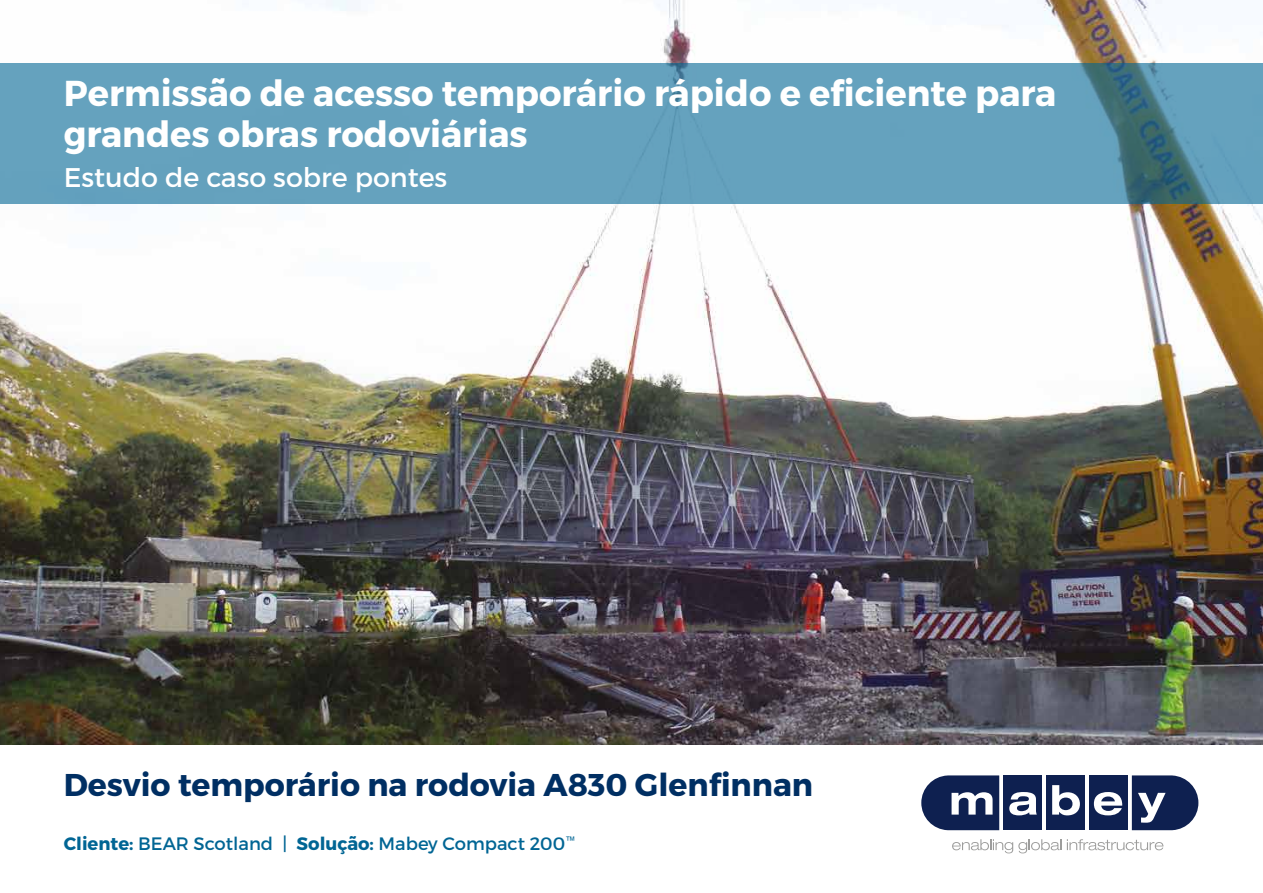
<style>
.page{position:relative;width:1263px;height:893px;background:#fff}
.page>*{position:absolute;margin:0;border:0;box-sizing:border-box;transform-origin:0 0}
.t1{font:700 36px/40.5px "Montserrat";color:#fff}
.t2{font:700 31.5px "Montserrat";color:#002f63}
.t3{font:27px "Montserrat";color:#fff}
.t4{font:18px "Montserrat";color:#006594}
.s1{font-weight:700}
</style>
<div class="page">
<img style="left:0;top:0;width:1263px;height:744px">
<div style="left:0;top:64px;width:1263px;height:140px;background:#65a2be"></div>
<div style="left:1089px;top:775px;width:38px;height:55px;background:#0e2050"></div>
<div style="left:1046px;top:775px;width:39px;height:55px;background:#0e2050"></div>
<div style="left:1003px;top:775px;width:39px;height:55px;background:#0e2050"></div>
<svg style="left:921px;top:775px;width:78px;height:55px"></svg>
<svg style="left:1009px;top:792px;width:28px;height:23px"></svg>
<svg style="left:1052px;top:785px;width:28px;height:30px"></svg>
<svg style="left:1094px;top:792px;width:28px;height:23px"></svg>
<svg style="left:1132px;top:775px;width:66px;height:55px"></svg>
<svg style="left:952px;top:839px;width:109px;height:14px"></svg>
<svg style="left:1067px;top:839px;width:96px;height:11px"></svg>
<p class="t1" style="left:64px;top:74px;width:994px">Permissão de acesso temporário rápido e eficiente para grandes obras rodoviárias</p>
<p class="t3" style="left:64px;top:161px;width:385px">Estudo de caso sobre pontes</p>
<p class="t2" style="left:64px;top:765px;width:751px">Desvio temporário na rodovia A830 Glenfinnan</p>
<p class="t4" style="left:64px;top:833px;width:513px"><span class="s1">Cliente:</span> BEAR Scotland | <span class="s1">Solução:</span> Mabey Compact 200<sup>™</sup></p>
</div>
